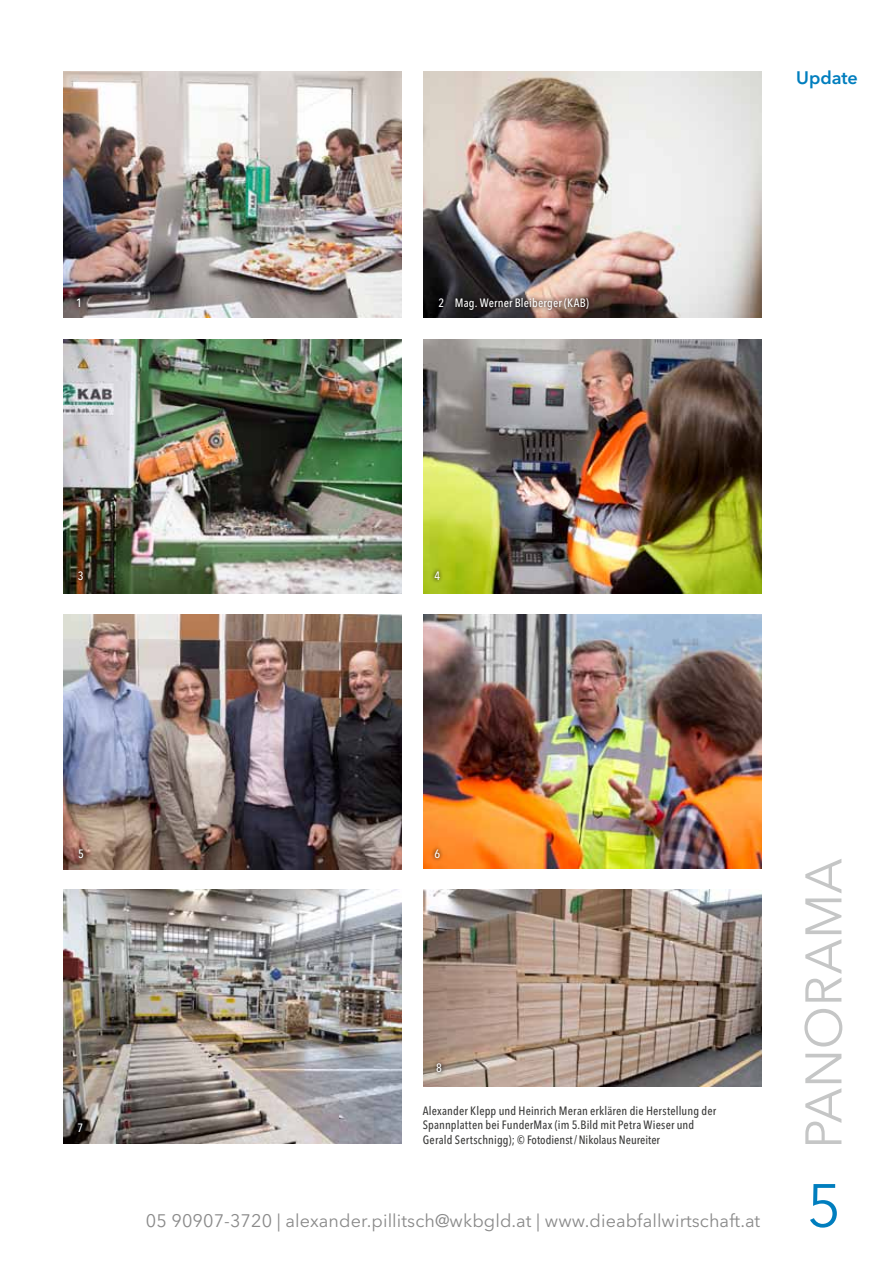
<style>
.page{position:relative;width:893px;height:1263px;background:#fff}
.page>*{position:absolute;margin:0;border:0;box-sizing:border-box;transform-origin:0 0}
.t1{font:60px "Avenir Next LT Pro";color:#007ebe}
.t2{font:51px "Avenir Next LT Pro";letter-spacing:-.005em;color:#c5c6c6}
.t3{font:18px "Avenir Next LT Pro";letter-spacing:.005em;color:#8a8a8a}
.t4{font:600 18px "Avenir Next LT Pro";letter-spacing:-.005em;color:#007ebe}
.t5{font:500 condensed 12px/14.4px "Avenir Next LT Pro";letter-spacing:.01em;color:#3b3b3a}
.t6{font:500 condensed 12px "Avenir Next LT Pro";letter-spacing:.015em;color:#fff}
</style>
<div class="page">
<img style="left:64px;top:71px;width:338px;height:247px">
<img style="left:423px;top:71px;width:338px;height:247px">
<img style="left:64px;top:890px;width:338px;height:254px">
<img style="left:423px;top:890px;width:338px;height:196px">
<img style="left:64px;top:615px;width:338px;height:254px">
<img style="left:423px;top:614px;width:338px;height:254px">
<img style="left:64px;top:340px;width:338px;height:254px">
<img style="left:423px;top:339px;width:338px;height:254px">
<svg style="left:72px;top:294px;width:12px;height:17px"></svg>
<svg style="left:435px;top:293px;width:158px;height:20px;background:#574845"></svg>
<svg style="left:430px;top:567px;width:13px;height:17px"></svg>
<svg style="left:73px;top:567px;width:14px;height:17px"></svg>
<svg style="left:431px;top:845px;width:13px;height:17px"></svg>
<svg style="left:74px;top:845px;width:14px;height:17px"></svg>
<svg style="left:432px;top:1059px;width:14px;height:17px"></svg>
<svg style="left:74px;top:1119px;width:13px;height:18px"></svg>
<p class="t6" style="left:76px;top:295px;width:7px">1</p>
<p class="t6" style="left:439px;top:295px;width:152px">2 Mag. Werner Bleiberger (KAB)</p>
<p class="t6" style="left:78px;top:568px;width:7px">3</p>
<p class="t6" style="left:434px;top:568px;width:7px">4</p>
<h3 class="t4" style="left:796px;top:67px;width:63px">Update</h3>
<p class="t6" style="left:78px;top:846px;width:7px">5</p>
<p class="t6" style="left:435px;top:847px;width:7px">6</p>
<p class="t6" style="left:78px;top:1121px;width:7px">7</p>
<p class="t6" style="left:436px;top:1061px;width:7px">8</p>
<p class="t5" style="left:423px;top:1103px;width:295px">Alexander Klepp und Heinrich Meran erklären die Herstellung der<br>Spannplatten bei FunderMax (im 5.Bild mit Petra Wieser und<br>Gerald Sertschnigg); © Fotodienst/Nikolaus Neureiter</p>
<h3 class="t3" style="left:146px;top:1209px;width:616px">05 90907-3720 | alexander.pillitsch@wkbgld.at | www.dieabfallwirtschaft.at</h3>
<h2 class="t2" style="left:793px;top:1149px;width:292px;rotate:-90deg">PANORAMA</h2>
<h1 class="t1" style="left:807px;top:1170px;width:36px">5</h1>
</div>
